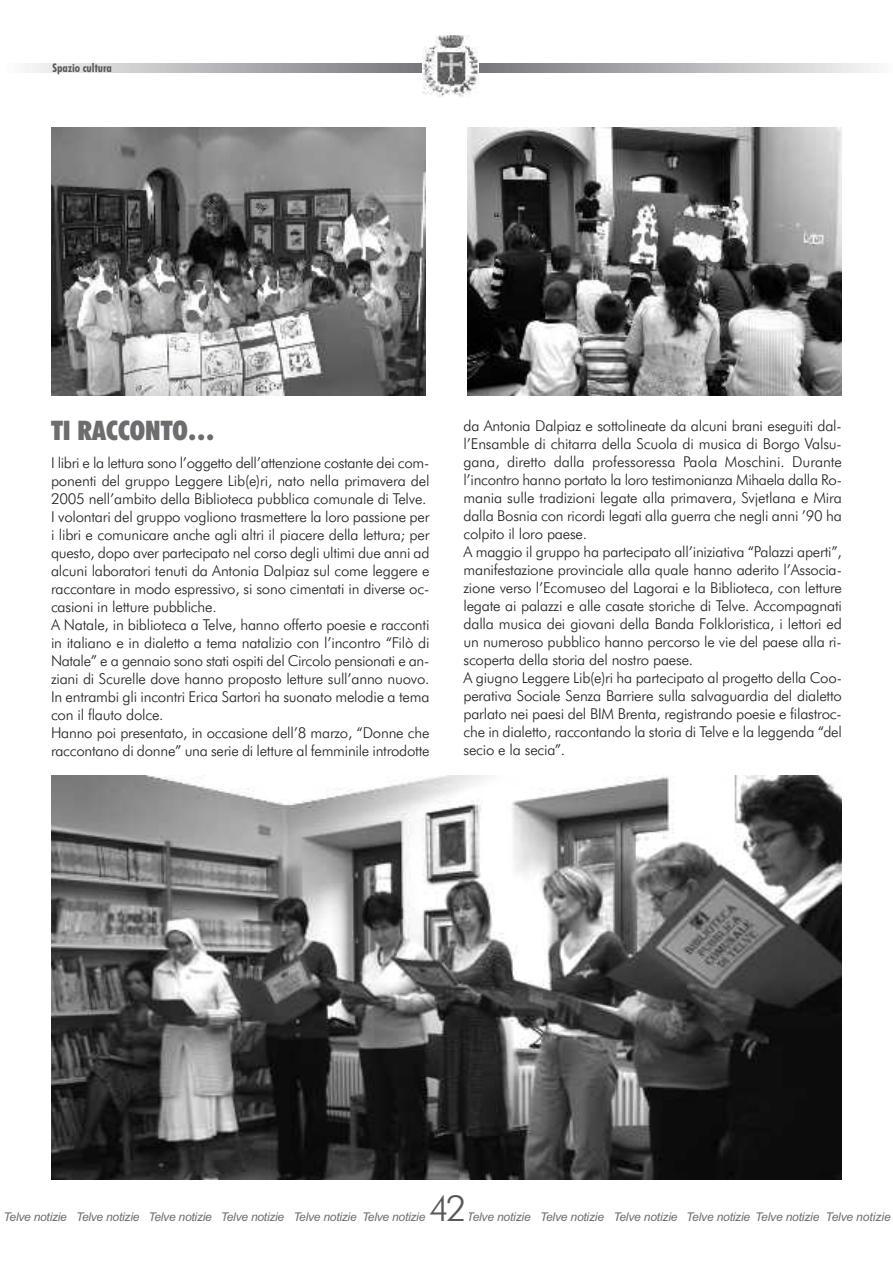
<style>
.page{position:relative;width:893px;height:1263px;background:#fff}
.page>*{position:absolute;margin:0;border:0;box-sizing:border-box;transform-origin:0 0}
.t1{font:300 36px "Futura BT";color:#57585a}
.t2{font:900 condensed 27px "Futura BT";color:#6c6d70}
.t3{font:300 15px/18px "Futura BT";letter-spacing:-.015em;color:#231f20}
.t4{font:italic 12px "Arial";letter-spacing:-.02em;color:#6c6d70}
.t5{font:700 condensed 12px "Futura BT";color:#57585a}
</style>
<div class="page">
<svg style="left:28px;top:64px;width:846px;height:8px;background:#b2b4b6"></svg>
<img style="left:422px;top:35px;width:56px;height:62px">
<img style="left:51px;top:128px;width:374px;height:268px">
<img style="left:468px;top:128px;width:374px;height:268px">
<img style="left:51px;top:776px;width:791px;height:403px">
<p class="t5" style="left:53px;top:61px;width:61px">Spazio cultura</p>
<p class="t2" style="left:51px;top:415px;width:165px">TI RACCONTO…</p>
<p class="t3" style="left:51px;top:454px;width:380px">I libri e la lettura sono l’oggetto dell’attenzione costante dei com&shy;ponenti del gruppo Leggere Lib(e)ri, nato nella primavera del 2005 nell’ambito della Biblioteca pubblica comunale di Telve.<br>I volontari del gruppo vogliono trasmettere la loro passione per i libri e comunicare anche agli altri il piacere della lettura; per questo, dopo aver partecipato nel corso degli ultimi due anni ad alcuni laboratori tenuti da Antonia Dalpiaz sul come leggere e raccontare in modo espressivo, si sono cimentati in diverse oc&shy;casioni in letture pubbliche.<br>A Natale, in biblioteca a Telve, hanno offerto poesie e racconti in italiano e in dialetto a tema natalizio con l’incontro “Filò di Natale” e a gennaio sono stati ospiti del Circolo pensionati e an&shy;ziani di Scurelle dove hanno proposto letture sull’anno nuovo.<br>In entrambi gli incontri Erica Sartori ha suonato melodie a tema con il flauto dolce.<br>Hanno poi presentato, in occasione dell’8 marzo, “Donne che raccontano di donne” una serie di letture al femminile introdotte</p>
<p class="t3" style="left:463px;top:417px;width:380px">da Antonia Dalpiaz e sottolineate da alcuni brani eseguiti dal&shy;l’Ensamble di chitarra della Scuola di musica di Borgo Valsu&shy;gana, diretto dalla professoressa Paola Moschini. Durante l’incontro hanno portato la loro testimonianza Mihaela dalla Ro&shy;mania sulle tradizioni legate alla primavera, Svjetlana e Mira dalla Bosnia con ricordi legati alla guerra che negli anni ’90 ha colpito il loro paese.<br>A maggio il gruppo ha partecipato all’iniziativa “Palazzi aperti”, manifestazione provinciale alla quale hanno aderito l’Associa&shy;zione verso l’Ecomuseo del Lagorai e la Biblioteca, con letture legate ai palazzi e alle casate storiche di Telve. Accompagnati dalla musica dei giovani della Banda Folkloristica, i lettori ed un numeroso pubblico hanno percorso le vie del paese alla ri&shy;scoperta della storia del nostro paese.<br>A giugno Leggere Lib(e)ri ha partecipato al progetto della Coo&shy;perativa Sociale Senza Barriere sulla salvaguardia del dialetto parlato nei paesi del BIM Brenta, registrando poesie e filastroc&shy;che in dialetto, raccontando la storia di Telve e la leggenda “del secio e la secia”.</p>
<p class="t1" style="left:429px;top:1188px;width:39px">42</p>
<p class="t4" style="left:4px;top:1209px;width:423px">Telve notizie Telve notizie Telve notizie Telve notizie Telve notizie Telve notizie</p>
<p class="t4" style="left:467px;top:1209px;width:426px">Telve notizie Telve notizie Telve notizie Telve notizie Telve notizie Telve notizie</p>
</div>
